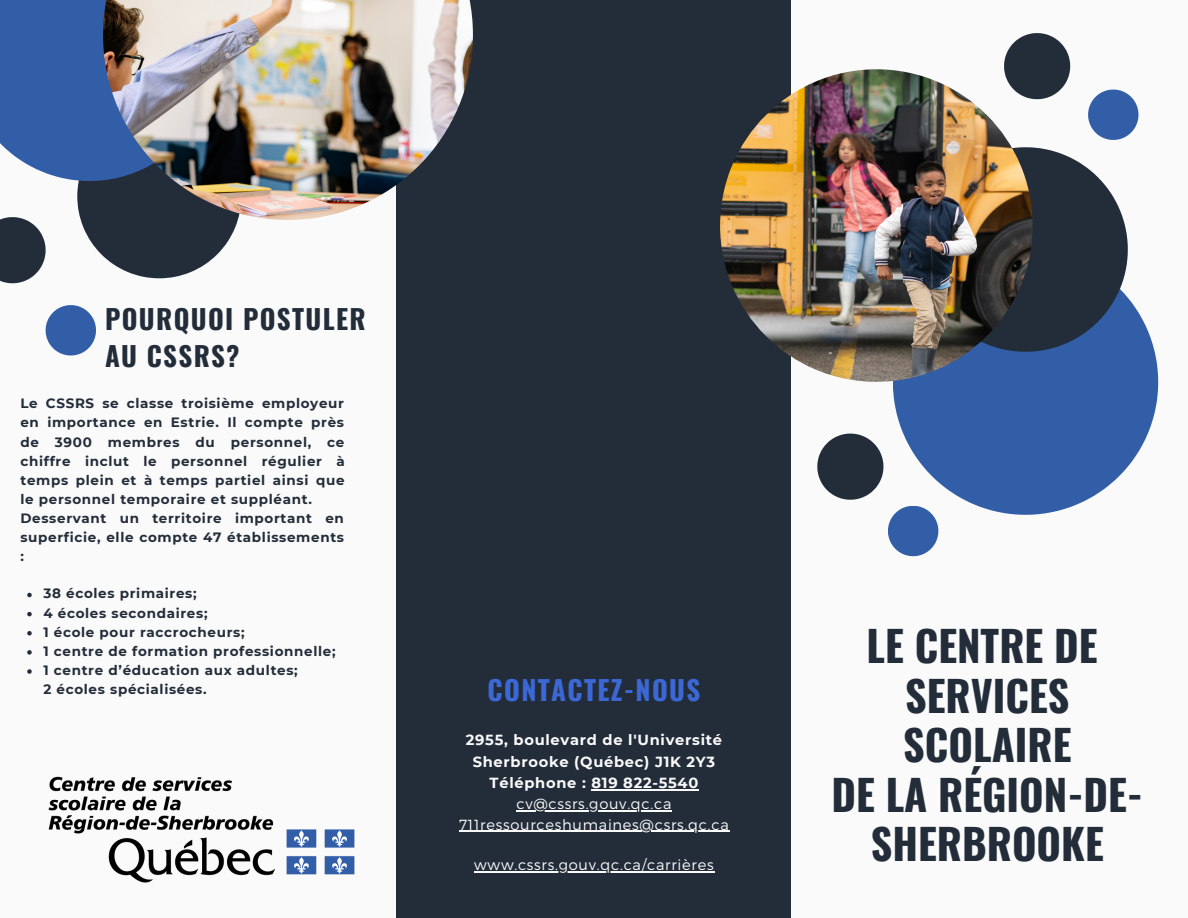
<style>
.page{position:relative;width:1188px;height:918px;background:#fafafa}
.page>*{position:absolute;margin:0;border:0;box-sizing:border-box;transform-origin:0 0}
.t1{font:700 42px/49.5px "Oswald";color:#232d3a}
.t2{font:700 27px "Oswald";letter-spacing:.05em;color:#232d3a}
.t3{font:700 27px "Oswald";letter-spacing:.05em;color:#3b68d5}
.t4{font:300 14.7px "Montserrat";letter-spacing:.05em;color:#fafafa}
.t5{font:700 14.7px "Montserrat";letter-spacing:.05em;color:#fafafa}
.t6{font:700 13.5px/19.2px "Montserrat";letter-spacing:.05em;color:#232d3a;text-align:justify}
</style>
<div class="page">
<svg style="left:77px;top:181px;width:161px;height:97px"></svg>
<div style="left:0;top:0;width:214px;height:181px;background:#325ea8"></div>
<svg style="left:0;top:217px;width:46px;height:66px"></svg>
<svg style="left:46px;top:305px;width:50px;height:51px"></svg>
<div style="left:396px;top:0;width:395px;height:918px;background:#232d3a"></div>
<img style="left:103px;top:0;width:370px;height:220px">
<svg style="left:893px;top:298px;width:265px;height:217px;fill:#325ea8"></svg>
<svg style="left:969px;top:147px;width:159px;height:205px;background:#3b485a"></svg>
<svg style="left:1004px;top:33px;width:66px;height:66px"></svg>
<svg style="left:817px;top:434px;width:66px;height:66px"></svg>
<svg style="left:888px;top:506px;width:50px;height:50px"></svg>
<svg style="left:1088px;top:90px;width:50px;height:50px"></svg>
<img style="left:720px;top:69px;width:313px;height:313px;border-radius:50%">
<img style="left:48px;top:776px;width:307px;height:107px">
<hr style="left:592px;top:789px;width:107px;height:1px;background:#fafafa">
<hr style="left:516px;top:811px;width:156px;height:1px;background:#fafafa">
<hr style="left:459px;top:831px;width:271px;height:1px;background:#fafafa">
<hr style="left:474px;top:871px;width:240px;height:1px;background:#fafafa">
<svg style="left:27px;top:593px;width:5px;height:4px"></svg>
<svg style="left:27px;top:612px;width:5px;height:4px"></svg>
<svg style="left:27px;top:631px;width:5px;height:5px"></svg>
<svg style="left:27px;top:650px;width:5px;height:5px"></svg>
<svg style="left:27px;top:669px;width:5px;height:5px"></svg>
<p class="t2" style="left:105px;top:298px;width:262px">POURQUOI POSTULER</p>
<p class="t2" style="left:105px;top:335px;width:136px">AU CSSRS?</p>
<p class="t6" style="left:20px;top:394px;width:326px">Le CSSRS se classe troisième employeur en importance en Estrie. Il compte près de 3900 membres du personnel, ce chiffre inclut le personnel régulier à temps plein et à temps partiel ainsi que le personnel temporaire et suppléant.</p>
<p class="t6" style="left:20px;top:509px;width:325px">Desservant un territoire important en superficie, elle compte 47 établissements :</p>
<p class="t6" style="left:43px;top:584px;width:155px">38 écoles primaires;</p>
<p class="t6" style="left:43px;top:603px;width:166px">4 écoles secondaires;</p>
<p class="t6" style="left:43px;top:622px;width:203px">1 école pour raccrocheurs;</p>
<p class="t6" style="left:43px;top:641px;width:294px">1 centre de formation professionnelle;</p>
<p class="t6" style="left:43px;top:660px;width:256px">1 centre d’éducation aux adultes;</p>
<p class="t6" style="left:43px;top:680px;width:165px">2 écoles spécialisées.</p>
<p class="t3" style="left:488px;top:669px;width:214px">CONTACTEZ-NOUS</p>
<p class="t5" style="left:466px;top:731px;width:258px">2955, boulevard de l'Université</p>
<p class="t5" style="left:473px;top:752px;width:244px">Sherbrooke (Québec) J1K 2Y3</p>
<p class="t5" style="left:490px;top:774px;width:210px">Téléphone : 819 822-5540</p>
<p class="t4" style="left:516px;top:795px;width:157px">cv@cssrs.gouv.qc.ca</p>
<p class="t4" style="left:459px;top:815px;width:271px">711ressourceshumaines@csrs.qc.ca</p>
<p class="t4" style="left:474px;top:855px;width:241px">www.cssrs.gouv.qc.ca/carrières</p>
<p class="t1" style="left:867px;top:619px;width:232px">LE CENTRE DE</p>
<p class="t1" style="left:903px;top:669px;width:170px">SERVICES<br>SCOLAIRE</p>
<p class="t1" style="left:832px;top:768px;width:313px;text-align:center">DE LA RÉGION-DE-<br>SHERBROOKE</p>
</div>
